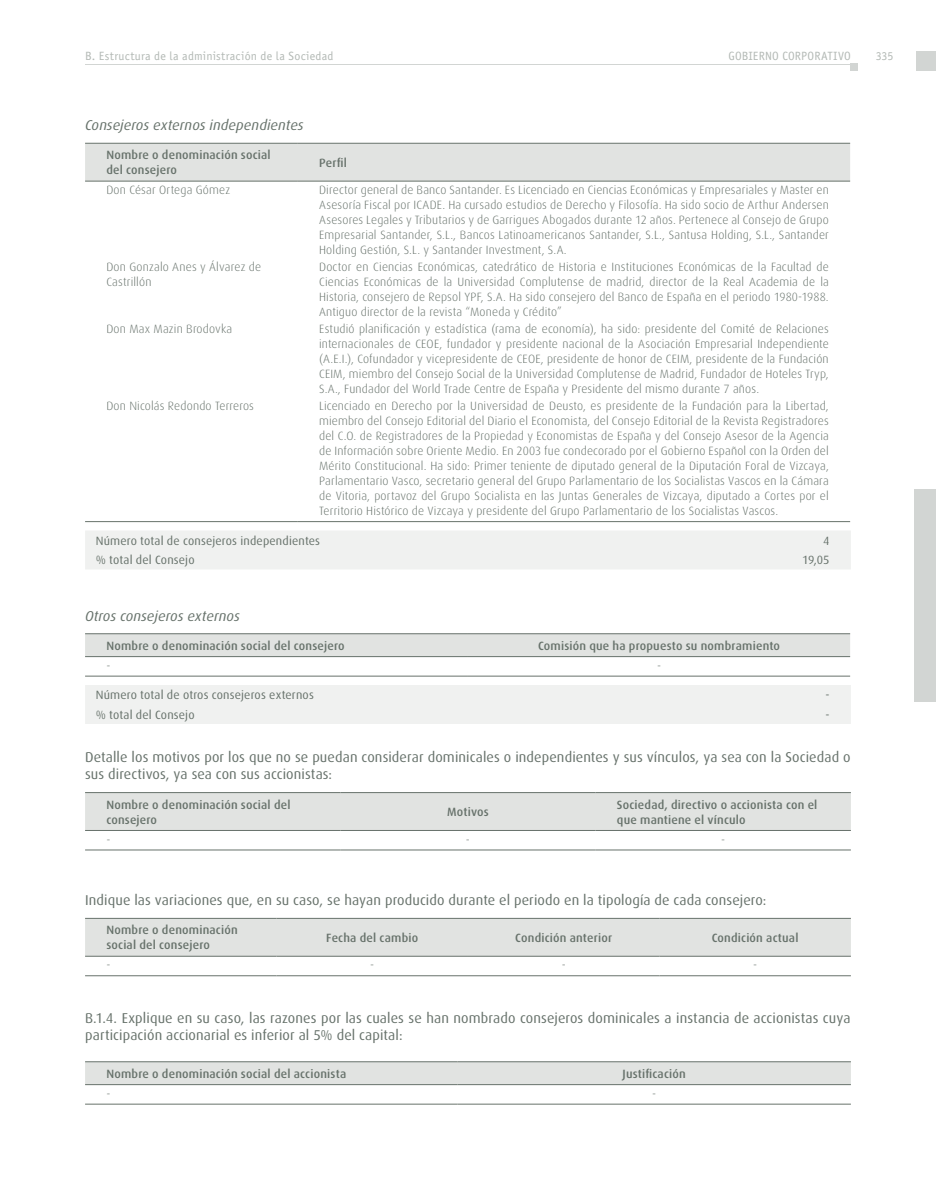
<style>
.page{position:relative;width:936px;height:1191px;background:#fff}
.page>*{position:absolute;margin:0;border:0;box-sizing:border-box;transform-origin:0 0}
.t1{font:14.25px/17.1px "Dax";letter-spacing:.01em;color:#67726b}
.t2{font:italic 14.25px "Dax";letter-spacing:.005em;color:#67726b}
.t3{font:300 12px/15px "Dax";letter-spacing:.015em;color:#67726b;text-align:justify}
.t4{font:500 12px/15px "Dax";letter-spacing:.015em;color:#67726b}
.t5{font:12px "Dax";letter-spacing:.015em;color:#67726b}
.t6{font:12px "Officina Sans Std";letter-spacing:.015em;color:#b3b9b5}
</style>
<div class="page">
<hr style="left:85px;top:64px;width:765px;height:1px;background:#d2d5d3">
<div style="left:850px;top:64px;width:7px;height:7px;background:#d2d5d3"></div>
<div style="left:916px;top:51px;width:19px;height:20px;background:#d2d5d3"></div>
<div style="left:914px;top:489px;width:21px;height:213px;background:#d2d5d3"></div>
<div style="left:85px;top:144px;width:765px;height:37px;background:#e1e3e1"></div>
<hr style="left:85px;top:521px;width:213px;height:1px;background:#67726b">
<hr style="left:298px;top:521px;width:552px;height:1px;background:#67726b">
<hr style="left:85px;top:143px;width:213px;height:1px;background:#67726b">
<hr style="left:298px;top:143px;width:552px;height:1px;background:#67726b">
<hr style="left:85px;top:181px;width:213px;height:1px;background:#67726b">
<hr style="left:298px;top:181px;width:552px;height:1px;background:#67726b">
<div style="left:85px;top:531px;width:765px;height:38px;background:#f0f1f0"></div>
<div style="left:85px;top:634px;width:765px;height:22px;background:#e1e3e1"></div>
<hr style="left:85px;top:675px;width:383px;height:1px;background:#67726b">
<hr style="left:468px;top:675px;width:382px;height:1px;background:#67726b">
<hr style="left:85px;top:633px;width:383px;height:1px;background:#67726b">
<hr style="left:468px;top:633px;width:382px;height:1px;background:#67726b">
<hr style="left:85px;top:656px;width:383px;height:1px;background:#67726b">
<hr style="left:468px;top:656px;width:382px;height:1px;background:#67726b">
<div style="left:85px;top:685px;width:765px;height:39px;background:#f0f1f0"></div>
<div style="left:85px;top:793px;width:765px;height:37px;background:#e1e3e1"></div>
<hr style="left:85px;top:849px;width:255px;height:1px;background:#67726b">
<hr style="left:340px;top:849px;width:255px;height:1px;background:#67726b">
<hr style="left:595px;top:849px;width:255px;height:1px;background:#67726b">
<hr style="left:85px;top:792px;width:255px;height:1px;background:#67726b">
<hr style="left:340px;top:792px;width:255px;height:1px;background:#67726b">
<hr style="left:595px;top:792px;width:255px;height:1px;background:#67726b">
<hr style="left:85px;top:830px;width:255px;height:1px;background:#67726b">
<hr style="left:340px;top:830px;width:255px;height:1px;background:#67726b">
<hr style="left:595px;top:830px;width:255px;height:1px;background:#67726b">
<div style="left:85px;top:919px;width:765px;height:37px;background:#e1e3e1"></div>
<hr style="left:85px;top:975px;width:191px;height:1px;background:#67726b">
<hr style="left:276px;top:975px;width:192px;height:1px;background:#67726b">
<hr style="left:468px;top:975px;width:191px;height:1px;background:#67726b">
<hr style="left:659px;top:975px;width:191px;height:1px;background:#67726b">
<hr style="left:85px;top:918px;width:191px;height:1px;background:#67726b">
<hr style="left:276px;top:918px;width:192px;height:1px;background:#67726b">
<hr style="left:468px;top:918px;width:191px;height:1px;background:#67726b">
<hr style="left:659px;top:918px;width:191px;height:1px;background:#67726b">
<hr style="left:85px;top:956px;width:191px;height:1px;background:#67726b">
<hr style="left:276px;top:956px;width:192px;height:1px;background:#67726b">
<hr style="left:468px;top:956px;width:191px;height:1px;background:#67726b">
<hr style="left:659px;top:956px;width:191px;height:1px;background:#67726b">
<div style="left:85px;top:1062px;width:765px;height:22px;background:#e1e3e1"></div>
<hr style="left:85px;top:1103px;width:372px;height:1px;background:#67726b">
<hr style="left:457px;top:1103px;width:393px;height:1px;background:#67726b">
<hr style="left:85px;top:1061px;width:372px;height:1px;background:#67726b">
<hr style="left:457px;top:1061px;width:393px;height:1px;background:#67726b">
<hr style="left:85px;top:1084px;width:372px;height:1px;background:#67726b">
<hr style="left:457px;top:1084px;width:393px;height:1px;background:#67726b">
<p class="t6" style="left:85px;top:49px;width:250px">B. Estructura de la administración de la Sociedad</p>
<p class="t6" style="left:728px;top:49px;width:124px">gobierno corporativo</p>
<p class="t6" style="left:875px;top:49px;width:19px">335</p>
<p class="t2" style="left:85px;top:117px;width:220px">Consejeros externos independientes</p>
<p class="t4" style="left:106px;top:148px;width:166px">Nombre o denominación social del consejero</p>
<p class="t4" style="left:319px;top:155px;width:29px">Perfil</p>
<p class="t3" style="left:106px;top:183px;width:125px">Don César Ortega Gómez</p>
<p class="t3" style="left:319px;top:183px;width:511px">Director general de Banco Santander. Es Licenciado en Ciencias Económicas y Empresariales y Master en Asesoría Fiscal por ICADE. Ha cursado estudios de Derecho y Filosofía. Ha sido socio de Arthur Andersen Asesores Legales y Tributarios y de Garrigues Abogados durante 12 años. Pertenece al Consejo de Grupo Empresarial Santander, S.L., Bancos Latinoamericanos Santander, S.L., Santusa Holding, S.L., Santander Holding Gestión, S.L. y Santander Investment, S.A.</p>
<p class="t3" style="left:106px;top:260px;width:156px">Don Gonzalo Anes y Álvarez de<br>Castrillón</p>
<p class="t3" style="left:319px;top:260px;width:511px">Doctor en Ciencias Económicas, catedrático de Historia e Instituciones Económicas de la Facultad de Ciencias Económicas de la Universidad Complutense de madrid, director de la Real Academia de la Historia, consejero de Repsol YPF, S.A. Ha sido consejero del Banco de España en el periodo 1980-1988.<br>Antiguo director de la revista “Moneda y Crédito”</p>
<p class="t3" style="left:106px;top:322px;width:127px">Don Max Mazin Brodovka</p>
<p class="t3" style="left:319px;top:322px;width:511px">Estudió planificación y estadística (rama de economía), ha sido: presidente del Comité de Relaciones internacionales de CEOE, fundador y presidente nacional de la Asociación Empresarial Independiente (A.E.I.), Cofundador y vicepresidente de CEOE, presidente de honor de CEIM, presidente de la Fundación CEIM, miembro del Consejo Social de la Universidad Complutense de Madrid, Fundador de Hoteles Tryp, S.A., Fundador del World Trade Centre de España y Presidente del mismo durante 7 años.</p>
<p class="t3" style="left:106px;top:399px;width:149px">Don Nicolás Redondo Terreros</p>
<p class="t3" style="left:319px;top:399px;width:511px">Licenciado en Derecho por la Universidad de Deusto, es presidente de la Fundación para la Libertad, miembro del Consejo Editorial del Diario el Economista, del Consejo Editorial de la Revista Registradores del C.O. de Registradores de la Propiedad y Economistas de España y del Consejo Asesor de la Agencia de Información sobre Oriente Medio. En 2003 fue condecorado por el Gobierno Español con la Orden del Mérito Constitucional. Ha sido: Primer teniente de diputado general de la Diputación Foral de Vizcaya, Parlamentario Vasco, secretario general del Grupo Parlamentario de los Socialistas Vascos en la Cámara de Vitoria, portavoz del Grupo Socialista en las Juntas Generales de Vizcaya, diputado a Cortes por el Territorio Histórico de Vizcaya y presidente del Grupo Parlamentario de los Socialistas Vascos.</p>
<p class="t5" style="left:96px;top:534px;width:226px">Número total de consejeros independientes</p>
<p class="t5" style="left:823px;top:534px;width:8px">4</p>
<p class="t5" style="left:96px;top:553px;width:100px">% total del Consejo</p>
<p class="t5" style="left:802px;top:553px;width:29px">19,05</p>
<p class="t2" style="left:85px;top:608px;width:156px">Otros consejeros externos</p>
<p class="t4" style="left:106px;top:638px;width:240px">Nombre o denominación social del consejero</p>
<p class="t4" style="left:538px;top:638px;width:243px">Comisión que ha propuesto su nombramiento</p>
<p class="t3" style="left:106px;top:658px;width:6px">-</p>
<p class="t3" style="left:657px;top:658px;width:6px">-</p>
<p class="t5" style="left:96px;top:688px;width:220px">Número total de otros consejeros externos</p>
<p class="t5" style="left:825px;top:688px;width:6px">-</p>
<p class="t5" style="left:96px;top:708px;width:100px">% total del Consejo</p>
<p class="t5" style="left:825px;top:708px;width:6px">-</p>
<p class="t1" style="left:85px;top:749px;width:767px">Detalle los motivos por los que no se puedan considerar dominicales o independientes y sus vínculos, ya sea con la Sociedad o sus directivos, ya sea con sus accionistas:</p>
<p class="t4" style="left:106px;top:797px;width:186px">Nombre o denominación social del consejero</p>
<p class="t4" style="left:447px;top:804px;width:43px">Motivos</p>
<p class="t4" style="left:617px;top:797px;width:202px">Sociedad, directivo o accionista con el que mantiene el vínculo</p>
<p class="t3" style="left:106px;top:832px;width:6px">-</p>
<p class="t3" style="left:466px;top:832px;width:6px">-</p>
<p class="t3" style="left:721px;top:832px;width:6px">-</p>
<p class="t1" style="left:85px;top:892px;width:682px">Indique las variaciones que, en su caso, se hayan producido durante el periodo en la tipología de cada consejero:</p>
<p class="t4" style="left:106px;top:923px;width:133px">Nombre o denominación social del consejero</p>
<p class="t4" style="left:326px;top:930px;width:94px">Fecha del cambio</p>
<p class="t4" style="left:515px;top:930px;width:98px">Condición anterior</p>
<p class="t4" style="left:711px;top:930px;width:88px">Condición actual</p>
<p class="t3" style="left:106px;top:958px;width:6px">-</p>
<p class="t3" style="left:370px;top:958px;width:6px">-</p>
<p class="t3" style="left:561px;top:958px;width:6px">-</p>
<p class="t3" style="left:753px;top:958px;width:6px">-</p>
<p class="t1" style="left:85px;top:1009px;width:767px">B.1.4. Explique en su caso, las razones por las cuales se han nombrado consejeros dominicales a instancia de accionistas cuya participación accionarial es inferior al 5% del capital:</p>
<p class="t4" style="left:106px;top:1066px;width:241px">Nombre o denominación social del accionista</p>
<p class="t4" style="left:622px;top:1066px;width:65px">Justificación</p>
<p class="t3" style="left:106px;top:1086px;width:6px">-</p>
<p class="t3" style="left:652px;top:1086px;width:6px">-</p>
</div>
